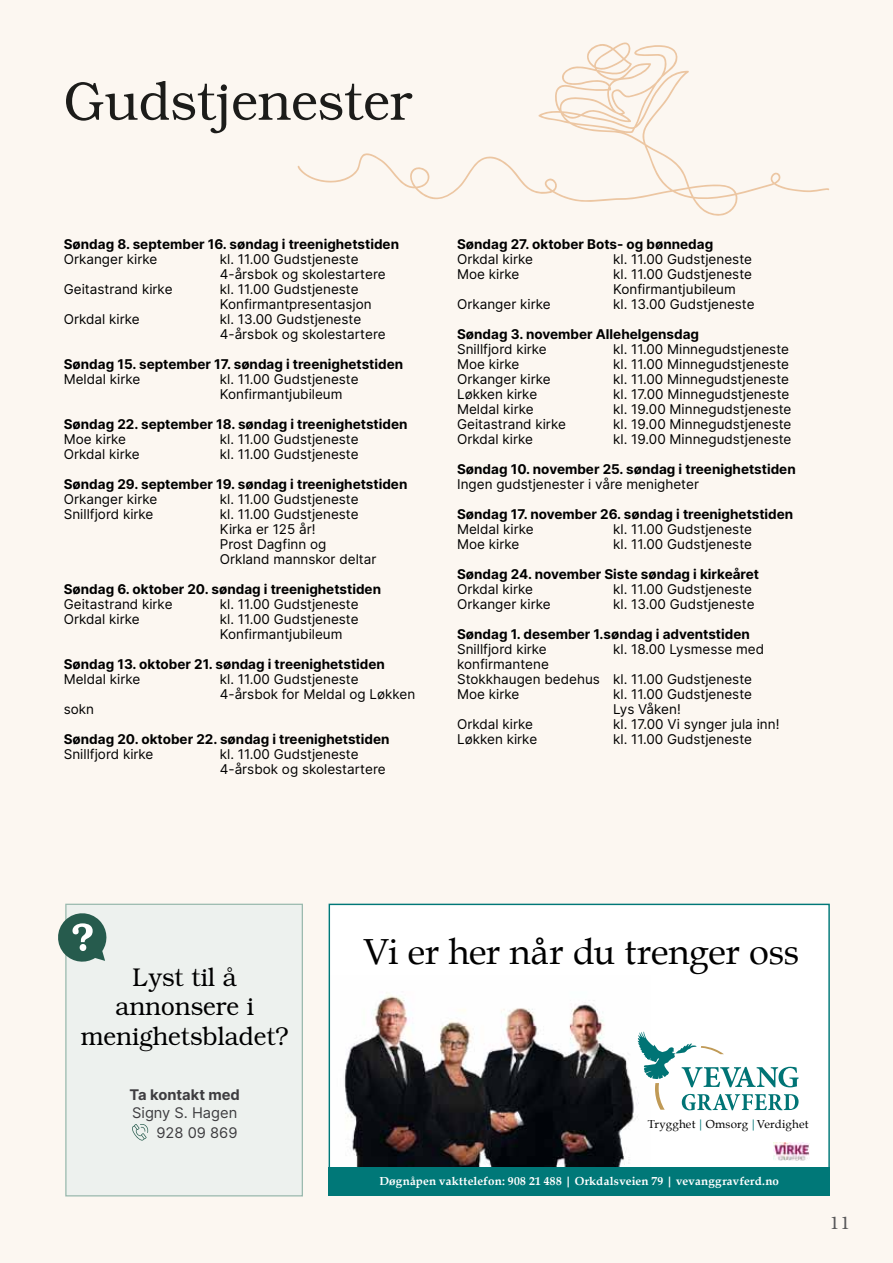
<style>
.page{position:relative;width:893px;height:1263px;background:#fcf7f1}
.page>*{position:absolute;margin:0;border:0;box-sizing:border-box;transform-origin:0 0}
.t1{font:300 54px "Bookman";color:#1c1c1a;scale:.94 1}
.t2{font:36.3px "Book Antiqua";letter-spacing:-.005em;color:#000}
.t3{font:300 25.65px/29.4px "Bookman";color:#000;text-align:center;scale:.94 1}
.t4{font:300 18px "Bookman";color:#58585a;scale:.94 1}
.t5{font:14.7px/20.2px "Inter";color:#3e3d40;text-align:right}
.t6{font:700 14.7px "Inter";color:#3e3d40}
.t7{font:13.5px/15px "Inter";color:#000}
.t8{font:700 13.5px "Inter";color:#000}
.t9{font:700 11.55px "Book Antiqua";letter-spacing:.015em;color:#fff}
.t10{font:11.55px "Book Antiqua";letter-spacing:.015em;color:#000}
.s1{color:#007878}
</style>
<div class="page">
<svg style="left:297px;top:42px;width:532px;height:174px"></svg>
<div style="left:329px;top:904px;width:501px;height:291px;background:#fff"></div>
<img style="left:344px;top:995px;width:300px;height:172px">
<div style="left:329px;top:1167px;width:501px;height:28px;background:#007878"></div>
<img style="left:774px;top:1142px;width:35px;height:18px">
<svg style="left:638px;top:1032px;width:161px;height:78px"></svg>
<div style="left:65px;top:904px;width:238px;height:292px;background:#edf1ee;border:1px solid #9bbaaf"></div>
<svg style="left:132px;top:1124px;width:16px;height:16px"></svg>
<svg style="left:58px;top:911px;width:49px;height:53px"></svg>
<h1 class="t1" style="left:64px;top:71px;width:372px">Gudstjenester</h1>
<p class="t8" style="left:64px;top:234px;width:337px">Søndag 8. september 16. søndag i treenighetstiden</p>
<p class="t7" style="left:64px;top:251px;width:95px">Orkanger kirke</p>
<p class="t7" style="left:220px;top:251px;width:167px">kl. 11.00 Gudstjeneste<br>4-årsbok og skolestartere</p>
<p class="t7" style="left:64px;top:281px;width:110px">Geitastrand kirke</p>
<p class="t7" style="left:220px;top:281px;width:153px">kl. 11.00 Gudstjeneste<br>Konfirmantpresentasjon</p>
<p class="t7" style="left:64px;top:311px;width:77px">Orkdal kirke</p>
<p class="t7" style="left:220px;top:311px;width:167px">kl. 13.00 Gudstjeneste<br>4-årsbok og skolestartere</p>
<p class="t8" style="left:64px;top:354px;width:341px">Søndag 15. september 17. søndag i treenighetstiden</p>
<p class="t7" style="left:64px;top:371px;width:78px">Meldal kirke</p>
<p class="t7" style="left:220px;top:371px;width:140px">kl. 11.00 Gudstjeneste<br>Konfirmantjubileum</p>
<p class="t8" style="left:64px;top:414px;width:345px">Søndag 22. september 18. søndag i treenighetstiden</p>
<p class="t7" style="left:64px;top:431px;width:64px">Moe kirke</p>
<p class="t7" style="left:220px;top:431px;width:140px">kl. 11.00 Gudstjeneste</p>
<p class="t7" style="left:64px;top:446px;width:77px">Orkdal kirke</p>
<p class="t7" style="left:220px;top:446px;width:140px">kl. 11.00 Gudstjeneste</p>
<p class="t8" style="left:64px;top:474px;width:345px">Søndag 29. september 19. søndag i treenighetstiden</p>
<p class="t7" style="left:64px;top:491px;width:95px">Orkanger kirke</p>
<p class="t7" style="left:220px;top:491px;width:140px">kl. 11.00 Gudstjeneste</p>
<p class="t7" style="left:64px;top:506px;width:91px">Snillfjord kirke</p>
<p class="t7" style="left:220px;top:506px;width:158px">kl. 11.00 Gudstjeneste<br>Kirka er 125 år!<br>Prost Dagfinn og<br>Orkland mannskor deltar</p>
<p class="t8" style="left:64px;top:579px;width:319px">Søndag 6. oktober 20. søndag i treenighetstiden</p>
<p class="t7" style="left:64px;top:596px;width:110px">Geitastrand kirke</p>
<p class="t7" style="left:220px;top:596px;width:140px">kl. 11.00 Gudstjeneste</p>
<p class="t7" style="left:64px;top:611px;width:77px">Orkdal kirke</p>
<p class="t7" style="left:220px;top:611px;width:140px">kl. 11.00 Gudstjeneste<br>Konfirmantjubileum</p>
<p class="t8" style="left:64px;top:654px;width:323px">Søndag 13. oktober 21. søndag i treenighetstiden</p>
<p class="t7" style="left:64px;top:671px;width:78px">Meldal kirke</p>
<p class="t7" style="left:220px;top:671px;width:197px">kl. 11.00 Gudstjeneste<br>4-årsbok for Meldal og Løkken</p>
<p class="t7" style="left:64px;top:701px;width:32px">sokn</p>
<p class="t8" style="left:64px;top:729px;width:327px">Søndag 20. oktober 22. søndag i treenighetstiden</p>
<p class="t7" style="left:64px;top:746px;width:91px">Snillfjord kirke</p>
<p class="t7" style="left:220px;top:746px;width:167px">kl. 11.00 Gudstjeneste<br>4-årsbok og skolestartere</p>
<p class="t8" style="left:457px;top:234px;width:258px">Søndag 27. oktober Bots- og bønnedag</p>
<p class="t7" style="left:457px;top:251px;width:77px">Orkdal kirke</p>
<p class="t7" style="left:613px;top:251px;width:140px">kl. 11.00 Gudstjeneste</p>
<p class="t7" style="left:457px;top:266px;width:64px">Moe kirke</p>
<p class="t7" style="left:613px;top:266px;width:140px">kl. 11.00 Gudstjeneste<br>Konfirmantjubileum</p>
<p class="t7" style="left:457px;top:296px;width:95px">Orkanger kirke</p>
<p class="t7" style="left:613px;top:296px;width:143px">kl. 13.00 Gudstjeneste</p>
<p class="t8" style="left:457px;top:324px;width:243px">Søndag 3. november Allehelgensdag</p>
<p class="t7" style="left:457px;top:341px;width:91px">Snillfjord kirke</p>
<p class="t7" style="left:613px;top:341px;width:177px">kl. 11.00 Minnegudstjeneste</p>
<p class="t7" style="left:457px;top:356px;width:64px">Moe kirke</p>
<p class="t7" style="left:613px;top:356px;width:177px">kl. 11.00 Minnegudstjeneste</p>
<p class="t7" style="left:457px;top:371px;width:95px">Orkanger kirke</p>
<p class="t7" style="left:613px;top:371px;width:177px">kl. 11.00 Minnegudstjeneste</p>
<p class="t7" style="left:457px;top:386px;width:82px">Løkken kirke</p>
<p class="t7" style="left:613px;top:386px;width:178px">kl. 17.00 Minnegudstjeneste</p>
<p class="t7" style="left:457px;top:401px;width:78px">Meldal kirke</p>
<p class="t7" style="left:613px;top:401px;width:180px">kl. 19.00 Minnegudstjeneste</p>
<p class="t7" style="left:457px;top:416px;width:110px">Geitastrand kirke</p>
<p class="t7" style="left:613px;top:416px;width:180px">kl. 19.00 Minnegudstjeneste</p>
<p class="t7" style="left:457px;top:431px;width:77px">Orkdal kirke</p>
<p class="t7" style="left:613px;top:431px;width:180px">kl. 19.00 Minnegudstjeneste</p>
<p class="t8" style="left:457px;top:459px;width:340px">Søndag 10. november 25. søndag i treenighetstiden</p>
<p class="t7" style="left:457px;top:476px;width:243px">Ingen gudstjenester i våre menigheter</p>
<p class="t8" style="left:457px;top:504px;width:338px">Søndag 17. november 26. søndag i treenighetstiden</p>
<p class="t7" style="left:457px;top:521px;width:78px">Meldal kirke</p>
<p class="t7" style="left:613px;top:521px;width:140px">kl. 11.00 Gudstjeneste</p>
<p class="t7" style="left:457px;top:536px;width:64px">Moe kirke</p>
<p class="t7" style="left:613px;top:536px;width:140px">kl. 11.00 Gudstjeneste</p>
<p class="t8" style="left:457px;top:564px;width:303px">Søndag 24. november Siste søndag i kirkeåret</p>
<p class="t7" style="left:457px;top:581px;width:77px">Orkdal kirke</p>
<p class="t7" style="left:613px;top:581px;width:140px">kl. 11.00 Gudstjeneste</p>
<p class="t7" style="left:457px;top:596px;width:95px">Orkanger kirke</p>
<p class="t7" style="left:613px;top:596px;width:143px">kl. 13.00 Gudstjeneste</p>
<p class="t8" style="left:457px;top:624px;width:294px">Søndag 1. desember 1.søndag i adventstiden</p>
<p class="t7" style="left:457px;top:641px;width:91px">Snillfjord kirke</p>
<p class="t7" style="left:613px;top:641px;width:152px">kl. 18.00 Lysmesse med</p>
<p class="t7" style="left:457px;top:656px;width:296px">konfirmantene<br>Stokkhaugen bedehus kl. 11.00 Gudstjeneste<br>Moe kirke</p>
<p class="t7" style="left:613px;top:686px;width:140px">kl. 11.00 Gudstjeneste<br>Lys Våken!</p>
<p class="t7" style="left:457px;top:716px;width:77px">Orkdal kirke</p>
<p class="t7" style="left:613px;top:716px;width:168px">kl. 17.00 Vi synger jula inn!</p>
<p class="t7" style="left:457px;top:731px;width:82px">Løkken kirke</p>
<p class="t7" style="left:613px;top:731px;width:140px">kl. 11.00 Gudstjeneste</p>
<h3 class="t3" style="left:81px;top:963px;width:223px">Lyst til å annonsere i menighetsbladet?</h3>
<p class="t6" style="left:130px;top:1084px;width:112px">Ta kontakt med</p>
<p class="t5" style="left:132px;top:1102px;width:107px">Signy S. Hagen<br>928 09 869</p>
<h2 class="t2" style="left:363px;top:926px;width:438px">Vi er her når du trenger oss</h2>
<p class="t10" style="left:648px;top:1116px;width:162px">Trygghet <span class="s1">|</span> Omsorg <span class="s1">|</span> Verdighet</p>
<p class="t9" style="left:379px;top:1173px;width:401px">Døgnåpen vakttelefon: 908 21 488 | Orkdalsveien 79 | vevanggravferd.no</p>
<h3 class="t4" style="left:829px;top:1212px;width:24px">11</h3>
</div>
